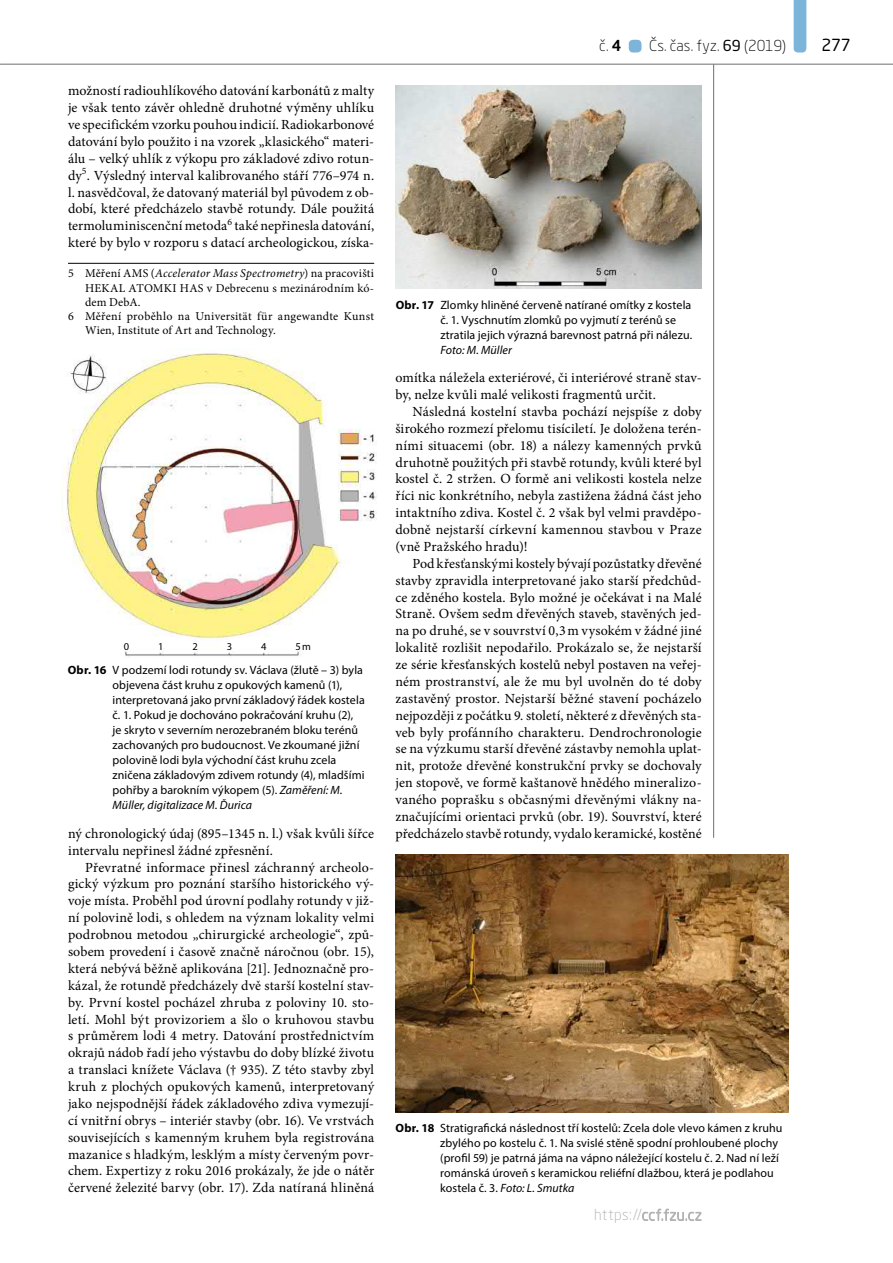
<style>
.page{position:relative;width:893px;height:1263px;background:#fff}
.page>*{position:absolute;margin:0;border:0;box-sizing:border-box;transform-origin:0 0}
.t1{font:16.5px "Neo Sans Pro";color:#000}
.t2{font:300 15px "Neo Sans Pro";letter-spacing:.005em;color:#000}
.normální{font:13.95px/16.8px "Minion Pro";letter-spacing:.005em;color:#000;text-align:justify}
.obr-popisek2{font:12px/15px "Myriad Pro";letter-spacing:.01em;color:#000}
.pozn_pod_čarou{font:12px/14.1px "Minion Pro";letter-spacing:.015em;color:#000;text-align:justify}
.popisek7{font:10.5px "Myriad Pro";color:#000}
.s1{font-style:italic}
.s2{font-weight:700}
.s3{font-weight:500}
.s4{font-weight:400}
</style>
<div class="page">
<hr style="left:0;top:64px;width:893px;height:1px;background:#706f6f">
<svg style="left:642px;top:1208px;width:60px;height:13px"></svg>
<div style="left:629px;top:40px;width:12px;height:13px;background:#7db5da;border-radius:4px"></div>
<svg style="left:794px;top:0;width:12px;height:53px"></svg>
<hr style="left:713px;top:65px;width:1px;height:772px;background:#706f6f">
<hr style="left:68px;top:263px;width:306px;height:1px;background:#000">
<img style="left:61px;top:348px;width:316px;height:309px">
<img style="left:396px;top:85px;width:306px;height:204px">
<img style="left:396px;top:855px;width:393px;height:257px">
<p class="normální" style="left:68px;top:82px;width:308px">možností radiouhlíkového datování karbonátů z malty je však tento závěr ohledně druhotné výměny uhlíku ve specifickém vzorku pouhou indicií. Radiokarbonové datování bylo použito i na vzorek „klasického“ materi&shy;álu – velký uhlík z výkopu pro základové zdivo rotun&shy;dy<sup>5</sup>. Výsledný interval kalibrovaného stáří 776–974 n. l. nasvědčoval, že datovaný materiál byl původem z ob&shy;dobí, které předcházelo stavbě rotundy. Dále použitá termoluminiscenční metoda<sup>6</sup> také nepřinesla datování, které by bylo v rozporu s datací archeologickou, získa-</p>
<p class="pozn_pod_čarou" style="left:85px;top:267px;width:291px;text-indent:-17px">5 Měření AMS (<span class="s1">Accelerator Mass Spectrometry</span>) na pracovišti HEKAL ATOMKI HAS v Debrecenu s mezinárodním kó&shy;dem DebA.</p>
<p class="pozn_pod_čarou" style="left:85px;top:309px;width:291px;text-indent:-17px">6 Měření proběhlo na Universität für angewandte Kunst<br>Wien, Institute of Art and Technology.</p>
<p class="popisek7" style="left:124px;top:640px;width:7px">0</p>
<p class="popisek7" style="left:158px;top:640px;width:7px">1</p>
<p class="popisek7" style="left:192px;top:640px;width:7px">2</p>
<p class="popisek7" style="left:227px;top:640px;width:7px">3</p>
<p class="popisek7" style="left:261px;top:640px;width:7px">4</p>
<p class="popisek7" style="left:295px;top:640px;width:17px">5m</p>
<p class="obr-popisek2" style="left:112px;top:662px;width:254px;text-indent:-45px"><span class="s2">Obr. 16</span> V podzemí lodi rotundy sv. Václava (žlutě – 3) byla objevena část kruhu z opukových kamenů (1), interpretovaná jako první základový řádek kostela č. 1. Pokud je dochováno pokračování kruhu (2), je skryto v severním nerozebraném bloku terénů zachovaných pro budoucnost. Ve zkoumané jižní polovině lodi byla východní část kruhu zcela zničena základovým zdivem rotundy (4), mladšími pohřby a barokním výkopem (5). <span class="s1">Zaměření: M.<br>Müller, digitalizace M. Ďurica</span></p>
<p class="normální" style="left:68px;top:825px;width:308px">ný chronologický údaj (895–1345 n. l.) však kvůli šířce intervalu nepřinesl žádné zpřesnění.</p>
<p class="normální" style="left:68px;top:859px;width:308px;text-indent:17px">Převratné informace přinesl záchranný archeolo&shy;gický výzkum pro poznání staršího historického vý&shy;voje místa. Proběhl pod úrovní podlahy rotundy v již&shy;ní polovině lodi, s ohledem na význam lokality velmi podrobnou metodou „chirurgické archeologie“, způ&shy;sobem provedení i časově značně náročnou (obr. 15), která nebývá běžně aplikována [21]. Jednoznačně pro&shy;kázal, že rotundě předcházely dvě starší kostelní stav&shy;by. První kostel pocházel zhruba z poloviny 10. sto&shy;letí. Mohl být provizoriem a šlo o kruhovou stavbu s průměrem lodi 4 metry. Datování prostřednictvím okrajů nádob řadí jeho výstavbu do doby blízké životu a translaci knížete Václava († 935). Z této stavby zbyl kruh z plochých opukových kamenů, interpretovaný jako nejspodnější řádek základového zdiva vymezují&shy;cí vnitřní obrys – interiér stavby (obr. 16). Ve vrstvách souvisejících s kamenným kruhem byla registrována mazanice s hladkým, lesklým a místy červeným povr&shy;chem. Expertizy z roku 2016 prokázaly, že jde o nátěr červené železité barvy (obr. 17). Zda natíraná hliněná</p>
<p class="t2" style="left:599px;top:37px;width:23px">č. <span class="s3">4</span></p>
<p class="t2" style="left:649px;top:37px;width:139px">Čs. čas. fyz. <span class="s4">69</span> (2019)</p>
<p class="t1" style="left:821px;top:35px;width:31px">277</p>
<p class="obr-popisek2" style="left:440px;top:297px;width:253px;text-indent:-45px"><span class="s2">Obr. 17</span> Zlomky hliněné červeně natírané omítky z kostela č. 1. Vyschnutím zlomků po vyjmutí z terénů se ztratila jejich výrazná barevnost patrná při nálezu.<br><span class="s1">Foto: M. Müller</span></p>
<p class="normální" style="left:395px;top:369px;width:308px">omítka náležela exteriérové, či interiérové straně stav&shy;by, nelze kvůli malé velikosti fragmentů určit.</p>
<p class="normální" style="left:395px;top:403px;width:308px;text-indent:17px">Následná kostelní stavba pochází nejspíše z doby širokého rozmezí přelomu tisíciletí. Je doložena terén&shy;ními situacemi (obr. 18) a nálezy kamenných prvků druhotně použitých při stavbě rotundy, kvůli které byl kostel č. 2 stržen. O formě ani velikosti kostela nelze říci nic konkrétního, nebyla zastižena žádná část jeho intaktního zdiva. Kostel č. 2 však byl velmi pravděpo&shy;dobně nejstarší církevní kamennou stavbou v Praze (vně Pražského hradu)!</p>
<p class="normální" style="left:395px;top:555px;width:308px;text-indent:17px">Pod křesťanskými kostely bývají pozůstatky dřevěné stavby zpravidla interpretované jako starší předchůd&shy;ce zděného kostela. Bylo možné je očekávat i na Malé Straně. Ovšem sedm dřevěných staveb, stavěných jed&shy;na po druhé, se v souvrství 0,3m vysokém v žádné jiné lokalitě rozlišit nepodařilo. Prokázalo se, že nejstarší ze série křesťanských kostelů nebyl postaven na veřej&shy;ném prostranství, ale že mu byl uvolněn do té doby zastavěný prostor. Nejstarší běžné stavení pocházelo nejpozději z počátku 9. století, některé z dřevěných sta&shy;veb byly profánního charakteru. Dendrochronologie se na výzkumu starší dřevěné zástavby nemohla uplat&shy;nit, protože dřevěné konstrukční prvky se dochovaly jen stopově, ve formě kaštanově hnědého mineralizo&shy;vaného poprašku s občasnými dřevěnými vlákny na&shy;značujícími orientaci prvků (obr. 19). Souvrství, které předcházelo stavbě rotundy, vydalo keramické, kostěné</p>
<p class="obr-popisek2" style="left:440px;top:1120px;width:344px;text-indent:-45px"><span class="s2">Obr. 18</span> Stratigrafická následnost tří kostelů: Zcela dole vlevo kámen z kruhu zbylého po kostelu č. 1. Na svislé stěně spodní prohloubené plochy (profil 59) je patrná jáma na vápno náležející kostelu č. 2. Nad ní leží románská úroveň s keramickou reliéfní dlažbou, která je podlahou kostela č. 3. <span class="s1">Foto: L. Smutka</span></p>
</div>
